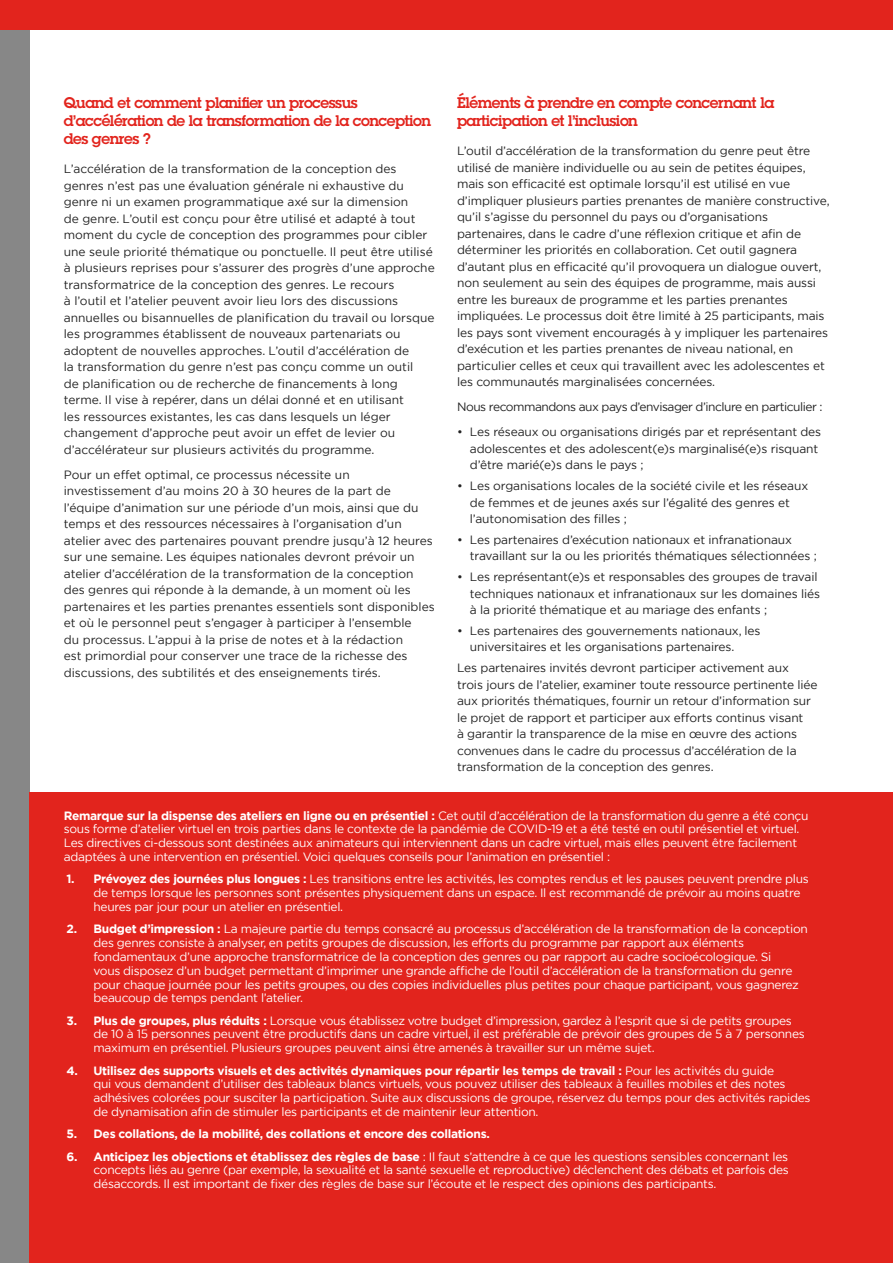
<style>
.page{position:relative;width:893px;height:1263px;background:#fff}
.page>*{position:absolute;margin:0;border:0;box-sizing:border-box;transform-origin:0 0}
.t1{font:600 15px/18px "Lubalin Graph Std";letter-spacing:-.03em;color:#e2241d}
.t2{font:12px/16.5px "Gotham";letter-spacing:-.01em;color:#222}
.t3{font:12px/13.8px "Gotham";letter-spacing:-.025em;color:#fff}
.t4{font:700 12px "Gotham";letter-spacing:-.025em;color:#fff}
.t5{font:12px "Gotham";letter-spacing:-.04em;color:#222}
.s1{font-weight:700}
</style>
<div class="page">
<div style="left:0;top:17px;width:30px;height:1246px;background:#878787"></div>
<div style="left:0;top:0;width:893px;height:30px;background:#e2241d"></div>
<div style="left:30px;top:792px;width:863px;height:471px;background:#e2241d"></div>
<p class="t1" style="left:457px;top:93px;width:319px">Éléments à prendre en compte concernant la participation et l’inclusion</p>
<p class="t2" style="left:457px;top:143px;width:374px">L’outil d’accélération de la transformation du genre peut être utilisé de manière individuelle ou au sein de petites équipes, mais son efficacité est optimale lorsqu’il est utilisé en vue d’impliquer plusieurs parties prenantes de manière constructive, qu’il s’agisse du personnel du pays ou d’organisations partenaires, dans le cadre d’une réflexion critique et afin de déterminer les priorités en collaboration. Cet outil gagnera d’autant plus en efficacité qu’il provoquera un dialogue ouvert, non seulement au sein des équipes de programme, mais aussi entre les bureaux de programme et les parties prenantes impliquées. Le processus doit être limité à 25 participants, mais les pays sont vivement encouragés à y impliquer les partenaires d’exécution et les parties prenantes de niveau national, en particulier celles et ceux qui travaillent avec les adolescentes et les communautés marginalisées concernées.</p>
<p class="t5" style="left:457px;top:399px;width:367px">Nous recommandons aux pays d’envisager d’inclure en particulier :</p>
<p class="t2" style="left:470px;top:424px;width:353px;text-indent:-13px">• Les réseaux ou organisations dirigés par et représentant des adolescentes et des adolescent(e)s marginalisé(e)s risquant d’être marié(e)s dans le pays ;</p>
<p class="t2" style="left:470px;top:477px;width:340px;text-indent:-13px">• Les organisations locales de la société civile et les réseaux de femmes et de jeunes axés sur l’égalité des genres et l’autonomisation des filles ;</p>
<p class="t2" style="left:470px;top:531px;width:348px;text-indent:-13px">• Les partenaires d’exécution nationaux et infranationaux travaillant sur la ou les priorités thématiques sélectionnées ;</p>
<p class="t2" style="left:470px;top:568px;width:352px;text-indent:-13px">• Les représentant(e)s et responsables des groupes de travail techniques nationaux et infranationaux sur les domaines liés à la priorité thématique et au mariage des enfants ;</p>
<p class="t2" style="left:470px;top:622px;width:292px;text-indent:-13px">• Les partenaires des gouvernements nationaux, les universitaires et les organisations partenaires.</p>
<p class="t2" style="left:457px;top:659px;width:362px">Les partenaires invités devront participer activement aux trois jours de l’atelier, examiner toute ressource pertinente liée aux priorités thématiques, fournir un retour d’information sur le projet de rapport et participer aux efforts continus visant<br>à garantir la transparence de la mise en œuvre des actions convenues dans le cadre du processus d’accélération de la transformation de la conception des genres.</p>
<p class="t3" style="left:64px;top:808px;width:746px"><span class="s1">Remarque sur la dispense des ateliers en ligne ou en présentiel :</span> Cet outil d’accélération de la transformation du genre a été conçu sous forme d’atelier virtuel en trois parties dans le contexte de la pandémie de COVID-19 et a été testé en outil présentiel et virtuel.<br>Les directives ci-dessous sont destinées aux animateurs qui interviennent dans un cadre virtuel, mais elles peuvent être facilement adaptées à une intervention en présentiel. Voici quelques conseils pour l’animation en présentiel :</p>
<p class="t3" style="left:94px;top:872px;width:717px;text-indent:-27px"><span class="s1">1. Prévoyez des journées plus longues :</span> Les transitions entre les activités, les comptes rendus et les pauses peuvent prendre plus de temps lorsque les personnes sont présentes physiquement dans un espace. Il est recommandé de prévoir au moins quatre heures par jour pour un atelier en présentiel.</p>
<p class="t3" style="left:94px;top:922px;width:716px;text-indent:-27px"><span class="s1">2. Budget d’impression :</span> La majeure partie du temps consacré au processus d’accélération de la transformation de la conception des genres consiste à analyser, en petits groupes de discussion, les efforts du programme par rapport aux éléments fondamentaux d’une approche transformatrice de la conception des genres ou par rapport au cadre socioécologique. Si<br>vous disposez d’un budget permettant d’imprimer une grande affiche de l’outil d’accélération de la transformation du genre pour chaque journée pour les petits groupes, ou des copies individuelles plus petites pour chaque participant, vous gagnerez beaucoup de temps pendant l’atelier.</p>
<p class="t3" style="left:94px;top:1013px;width:713px;text-indent:-27px"><span class="s1">3. Plus de groupes, plus réduits :</span> Lorsque vous établissez votre budget d’impression, gardez à l’esprit que si de petits groupes de 10 à 15 personnes peuvent être productifs dans un cadre virtuel, il est préférable de prévoir des groupes de 5 à 7 personnes maximum en présentiel. Plusieurs groupes peuvent ainsi être amenés à travailler sur un même sujet.</p>
<p class="t3" style="left:94px;top:1063px;width:718px;text-indent:-27px"><span class="s1">4. Utilisez des supports visuels et des activités dynamiques pour répartir les temps de travail :</span> Pour les activités du guide<br>qui vous demandent d’utiliser des tableaux blancs virtuels, vous pouvez utiliser des tableaux à feuilles mobiles et des notes adhésives colorées pour susciter la participation. Suite aux discussions de groupe, réservez du temps pour des activités rapides de dynamisation afin de stimuler les participants et de maintenir leur attention.</p>
<p class="t4" style="left:67px;top:1126px;width:425px">5. Des collations, de la mobilité, des collations et encore des collations.</p>
<p class="t3" style="left:94px;top:1149px;width:697px;text-align:justify;text-indent:-27px"><span class="s1">6. Anticipez les objections et établissez des règles de base</span> : Il faut s’attendre à ce que les questions sensibles concernant les concepts liés au genre (par exemple, la sexualité et la santé sexuelle et reproductive) déclenchent des débats et parfois des désaccords. Il est important de fixer des règles de base sur l’écoute et le respect des opinions des participants.</p>
<p class="t1" style="left:64px;top:93px;width:369px">Quand et comment planifier un processus d’accélération de la transformation de la conception des genres ?</p>
<p class="t2" style="left:64px;top:161px;width:372px">L’accélération de la transformation de la conception des genres n’est pas une évaluation générale ni exhaustive du genre ni un examen programmatique axé sur la dimension<br>de genre. L’outil est conçu pour être utilisé et adapté à tout moment du cycle de conception des programmes pour cibler une seule priorité thématique ou ponctuelle. Il peut être utilisé à plusieurs reprises pour s’assurer des progrès d’une approche transformatrice de la conception des genres. Le recours<br>à l’outil et l’atelier peuvent avoir lieu lors des discussions annuelles ou bisannuelles de planification du travail ou lorsque les programmes établissent de nouveaux partenariats ou adoptent de nouvelles approches. L’outil d’accélération de<br>la transformation du genre n’est pas conçu comme un outil<br>de planification ou de recherche de financements à long terme. Il vise à repérer, dans un délai donné et en utilisant<br>les ressources existantes, les cas dans lesquels un léger changement d’approche peut avoir un effet de levier ou d’accélérateur sur plusieurs activités du programme.</p>
<p class="t2" style="left:64px;top:466px;width:372px">Pour un effet optimal, ce processus nécessite un investissement d’au moins 20 à 30 heures de la part de l’équipe d’animation sur une période d’un mois, ainsi que du temps et des ressources nécessaires à l’organisation d’un atelier avec des partenaires pouvant prendre jusqu’à 12 heures sur une semaine. Les équipes nationales devront prévoir un atelier d’accélération de la transformation de la conception des genres qui réponde à la demande, à un moment où les partenaires et les parties prenantes essentiels sont disponibles et où le personnel peut s’engager à participer à l’ensemble<br>du processus. L’appui à la prise de notes et à la rédaction<br>est primordial pour conserver une trace de la richesse des discussions, des subtilités et des enseignements tirés.</p>
</div>
